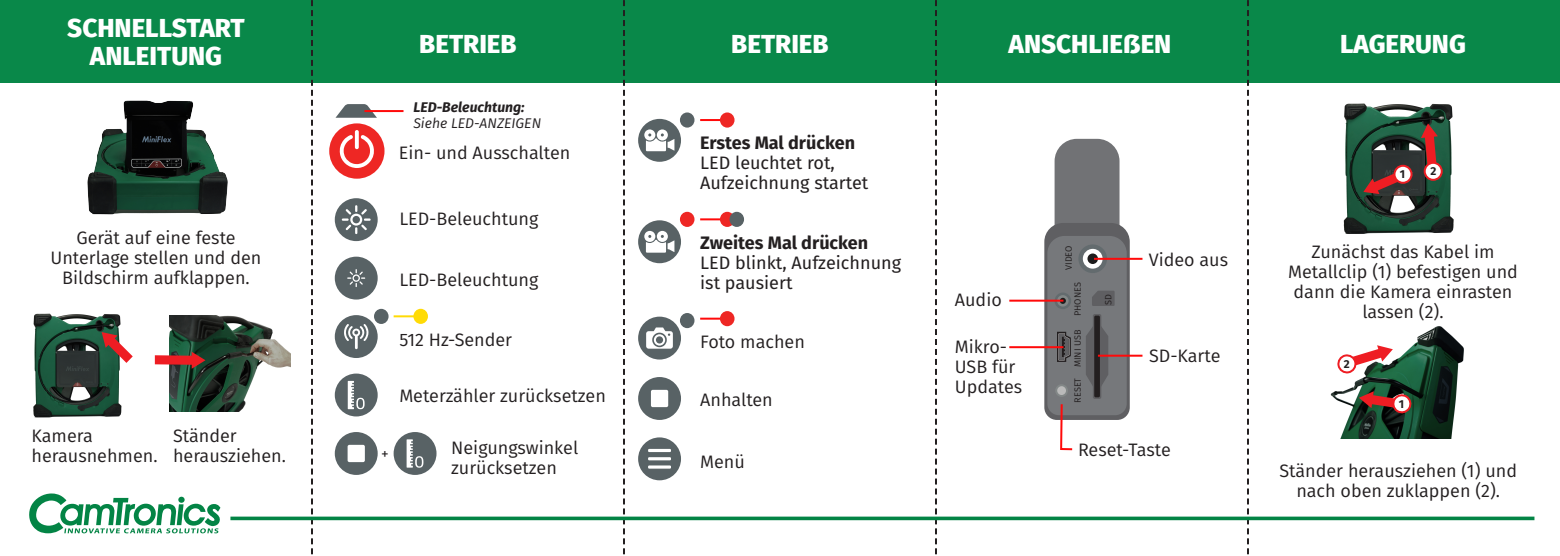
<style>
.page{position:relative;width:1560px;height:556px;background:#fff}
.page>*{position:absolute;margin:0;border:0;box-sizing:border-box;transform-origin:0 0}
.t1{font:800 26px/27.8px "Fira Sans";color:#fff;text-align:center}
.t2{font:18px/20px "Fira Sans";color:#231f20}
.t3{font:18px/20px "Fira Sans";color:#231f20}
.t4{font:700 18px "Fira Sans";color:#231f20}
.t5{font:15.4px "Fira Sans";color:#231f20}
.t6{font:italic 14px "Fira Sans";color:#231f20}
.t7{font:italic 700 14px "Fira Sans";color:#231f20}
.t8{font:700 11.4px "Fira Sans";color:#231f20}
.t9{font:9.2px "Fira Sans";color:#231f20}
</style>
<div class="page">
<img style="left:1330px;top:326px;width:134px;height:112px">
<hr style="left:700px;top:218px;width:27px;height:2px;background:#ff0a0a">
<div style="left:720px;top:212px;width:14px;height:15px;background:#ee2724;border-radius:50%"></div>
<div style="left:0;top:0;width:1559px;height:82px;background:#098849"></div>
<img style="left:33px;top:313px;width:89px;height:105px">
<img style="left:1343px;top:103px;width:111px;height:131px">
<svg style="left:311px;top:0;width:2px;height:555px"></svg>
<svg style="left:623px;top:0;width:2px;height:555px"></svg>
<svg style="left:934px;top:0;width:2px;height:555px"></svg>
<svg style="left:1246px;top:0;width:2px;height:555px"></svg>
<svg style="left:29px;top:493px;width:192px;height:40px"></svg>
<img style="left:169px;top:315px;width:121px;height:96px">
<svg style="left:1044px;top:139px;width:85px;height:312px"></svg>
<hr style="left:1097px;top:354px;width:45px;height:2px;background:#ff0a0a">
<hr style="left:1093px;top:258px;width:49px;height:2px;background:#ff0a0a">
<hr style="left:1009px;top:299px;width:54px;height:2px;background:#ff0a0a">
<hr style="left:700px;top:119px;width:29px;height:2px;background:#ff0a0a">
<hr style="left:700px;top:317px;width:29px;height:2px;background:#ff0a0a">
<hr style="left:1009px;top:346px;width:54px;height:2px;background:#ff0a0a">
<img style="left:69px;top:82px;width:182px;height:133px">
<svg style="left:102px;top:332px;width:31px;height:31px"></svg>
<svg style="left:192px;top:351px;width:13px;height:18px"></svg>
<div style="left:155px;top:355px;width:39px;height:10px;background:#ee1d23"></div>
<svg style="left:1363px;top:167px;width:48px;height:27px"></svg>
<svg style="left:1420px;top:123px;width:17px;height:51px"></svg>
<div style="left:1394px;top:166px;width:17px;height:17px;background:#fff;border-radius:50%"></div>
<div style="left:1393px;top:165px;width:19px;height:19px;border:2px solid #ee1d23;border-radius:50%"></div>
<svg style="left:1358px;top:391px;width:55px;height:22px"></svg>
<div style="left:1424px;top:163px;width:17px;height:17px;background:#fff;border-radius:50%"></div>
<div style="left:1423px;top:162px;width:19px;height:19px;border:2px solid #ee1d23;border-radius:50%"></div>
<svg style="left:1335px;top:345px;width:57px;height:28px"></svg>
<svg style="left:230px;top:516px;width:1304px;height:4px;background:#299661"></svg>
<div style="left:335px;top:198px;width:42px;height:43px;background:#586265;border-radius:50%"></div>
<svg style="left:342px;top:205px;width:28px;height:29px"></svg>
<div style="left:335px;top:256px;width:42px;height:43px;background:#586265;border-radius:50%"></div>
<svg style="left:347px;top:269px;width:18px;height:18px"></svg>
<div style="left:335px;top:315px;width:42px;height:43px;background:#586265;border-radius:50%"></div>
<svg style="left:344px;top:324px;width:24px;height:25px"></svg>
<div style="left:335px;top:373px;width:42px;height:43px;background:#586265;border-radius:50%"></div>
<svg style="left:348px;top:381px;width:16px;height:28px"></svg>
<div style="left:374px;top:309px;width:14px;height:15px;background:#586265;border-radius:50%"></div>
<div style="left:680px;top:112px;width:14px;height:16px;background:#586265;border-radius:50%"></div>
<div style="left:729px;top:212px;width:15px;height:15px;background:#586265;border-radius:50%"></div>
<div style="left:720px;top:112px;width:14px;height:16px;background:#ee2724;border-radius:50%"></div>
<div style="left:720px;top:311px;width:14px;height:15px;background:#ee2724;border-radius:50%"></div>
<div style="left:680px;top:212px;width:14px;height:15px;background:#ee2724;border-radius:50%"></div>
<div style="left:680px;top:313px;width:14px;height:15px;background:#586265;border-radius:50%"></div>
<div style="left:393px;top:432px;width:43px;height:43px;background:#586265;border-radius:50%"></div>
<svg style="left:406px;top:439px;width:17px;height:28px"></svg>
<div style="left:335px;top:432px;width:42px;height:43px;background:#586265;border-radius:50%"></div>
<svg style="left:347px;top:445px;width:18px;height:17px"></svg>
<div style="left:638px;top:377px;width:43px;height:43px;background:#586265;border-radius:50%"></div>
<svg style="left:651px;top:390px;width:17px;height:17px"></svg>
<div style="left:329px;top:123px;width:55px;height:56px;background:#ee2724;border-radius:50%"></div>
<svg style="left:339px;top:130px;width:35px;height:38px"></svg>
<div style="left:638px;top:119px;width:43px;height:43px;background:#586265;border-radius:50%"></div>
<svg style="left:644px;top:129px;width:30px;height:22px"></svg>
<div style="left:638px;top:220px;width:43px;height:43px;background:#586265;border-radius:50%"></div>
<svg style="left:644px;top:231px;width:30px;height:21px"></svg>
<div style="left:638px;top:316px;width:43px;height:43px;background:#586265;border-radius:50%"></div>
<svg style="left:646px;top:327px;width:26px;height:21px"></svg>
<div style="left:638px;top:437px;width:43px;height:43px;background:#586265;border-radius:50%"></div>
<svg style="left:648px;top:449px;width:23px;height:19px"></svg>
<svg style="left:335px;top:104px;width:42px;height:14px"></svg>
<hr style="left:364px;top:110px;width:39px;height:2px;background:#ff0a0a">
<hr style="left:393px;top:315px;width:30px;height:2px;background:#ffdb06">
<div style="left:413px;top:309px;width:15px;height:15px;background:#ffdb06;border-radius:50%"></div>
<p class="t1" style="left:67px;top:12px;width:179px">SCHNELLSTART<br>ANLEITUNG</p>
<p class="t2" style="left:50px;top:227px;width:212px;text-align:center">Gerät auf eine feste<br>Unterlage stellen und den<br>Bildschirm aufklappen.</p>
<p class="t2" style="left:32px;top:425px;width:127px">Kamera herausnehmen.</p>
<p class="t2" style="left:173px;top:425px;width:114px">Ständer herausziehen.</p>
<p class="t1" style="left:419px;top:28px;width:99px">BETRIEB</p>
<p class="t1" style="left:731px;top:28px;width:99px">BETRIEB</p>
<p class="t1" style="left:1008px;top:28px;width:164px">ANSCHLIEẞEN</p>
<p class="t1" style="left:1339px;top:28px;width:127px">LAGERUNG</p>
<p class="t7" style="left:413px;top:95px;width:113px">LED-Beleuchtung:</p>
<p class="t6" style="left:413px;top:113px;width:129px">Siehe LED-ANZEIGEN</p>
<p class="t2" style="left:399px;top:142px;width:173px">Ein- und Ausschalten</p>
<p class="t2" style="left:399px;top:208px;width:141px">LED-Beleuchtung</p>
<p class="t2" style="left:399px;top:269px;width:141px">LED-Beleuchtung</p>
<p class="t2" style="left:399px;top:329px;width:114px">512 Hz-Sender</p>
<p class="t5" style="left:381px;top:442px;width:9px">+</p>
<p class="t2" style="left:399px;top:385px;width:208px">Meterzähler zurücksetzen</p>
<p class="t2" style="left:451px;top:437px;width:128px">Neigungswinkel zurücksetzen</p>
<p class="t4" style="left:700px;top:128px;width:156px">Erstes Mal drücken</p>
<p class="t3" style="left:700px;top:152px;width:170px">LED leuchtet rot,<br>Aufzeichnung startet</p>
<p class="t4" style="left:700px;top:227px;width:170px">Zweites Mal drücken</p>
<p class="t3" style="left:700px;top:252px;width:202px">LED blinkt, Aufzeichnung ist pausiert</p>
<p class="t2" style="left:700px;top:331px;width:106px">Foto machen</p>
<p class="t2" style="left:700px;top:389px;width:74px">Anhalten</p>
<p class="t2" style="left:700px;top:451px;width:46px">Menü</p>
<p class="t2" style="left:954px;top:289px;width:48px">Audio</p>
<p class="t2" style="left:954px;top:336px;width:69px">Mikro-<br>USB für<br>Updates</p>
<p class="t9" style="left:1061px;top:270px;width:26px;rotate:-90deg">VIDEO</p>
<p class="t9" style="left:1070px;top:316px;width:35px;rotate:-90deg">PHONES</p>
<p class="t9" style="left:1070px;top:367px;width:39px;rotate:-90deg">MINI USB</p>
<p class="t9" style="left:1070px;top:402px;width:26px;rotate:-90deg">RESET</p>
<p class="t9" style="left:1101px;top:304px;width:12px;rotate:-90deg">SD</p>
<p class="t2" style="left:1148px;top:249px;width:81px">Video aus</p>
<p class="t2" style="left:1148px;top:345px;width:73px">SD-Karte</p>
<p class="t2" style="left:1077px;top:439px;width:94px">Reset-Taste</p>
<p class="t8" style="left:1399px;top:165px;width:7px">1</p>
<p class="t8" style="left:1430px;top:162px;width:7px">2</p>
<p class="t2" style="left:1287px;top:241px;width:231px;text-align:center">Zunächst das Kabel im<br>Metallclip (1) befestigen und dann die Kamera einrasten lassen (2).</p>
<p class="t8" style="left:1343px;top:354px;width:7px">2</p>
<p class="t8" style="left:1398px;top:394px;width:7px">1</p>
<p class="t2" style="left:1279px;top:460px;width:239px;text-align:center">Ständer herausziehen (1) und nach oben zuklappen (2).</p>
</div>
